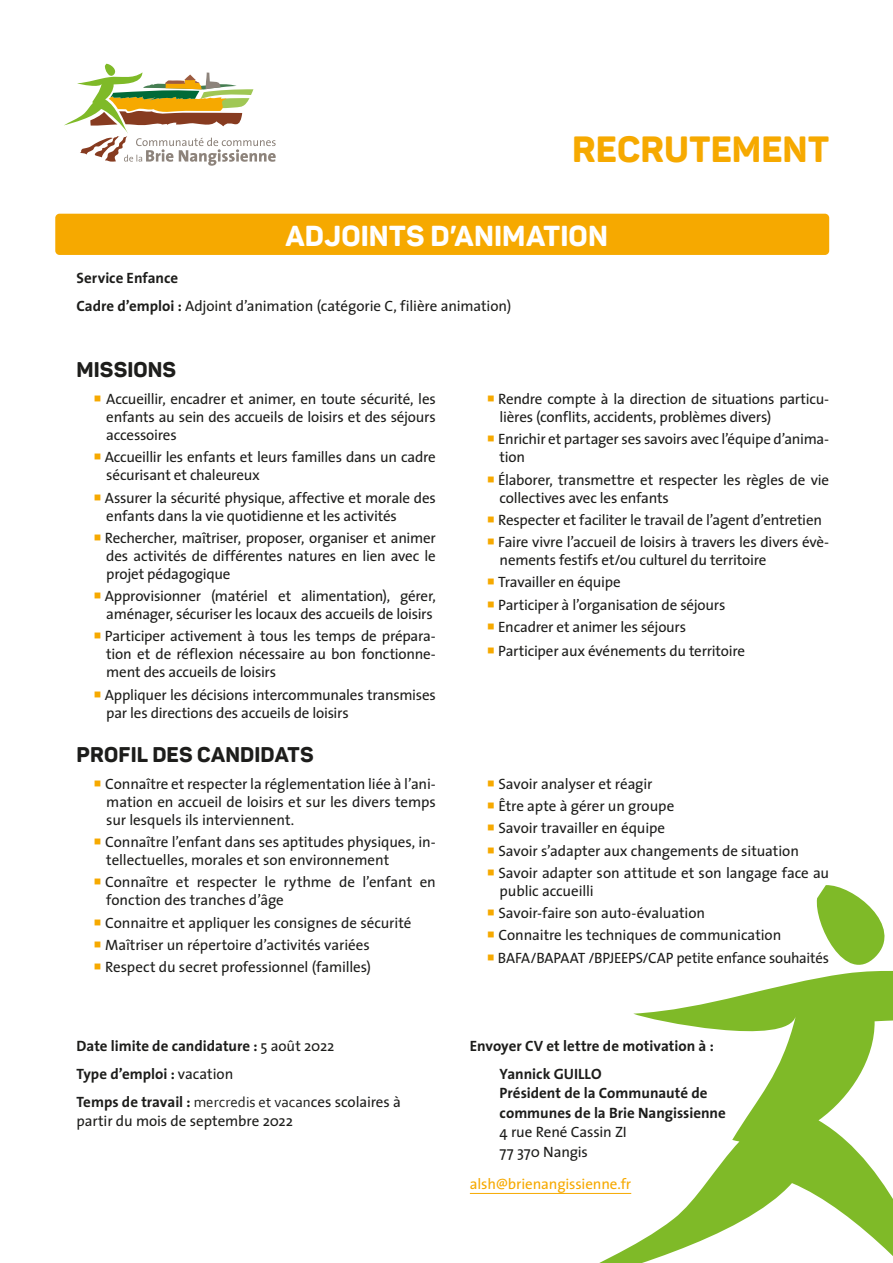
<style>
.page{position:relative;width:893px;height:1263px;background:#fff}
.page>*{position:absolute;margin:0;border:0;box-sizing:border-box;transform-origin:0 0}
.Annonce{font:800 36px "Panton";letter-spacing:.005em;color:#f6a900}
.Titre_Bandeau{font:800 28.5px "Panton";letter-spacing:.005em;color:#fff}
.Intertitre{font:800 21px "Panton";letter-spacing:.005em;color:#1d1d1b}
.Paragraphe_1Col{font:15px/18px "The Sans";letter-spacing:-.01em;color:#1d1d1b}
.Service_1Col{font:700 15px/19.5px "The Sans";color:#1d1d1b}
.t1{font:15px "The Sans";letter-spacing:-.01em;color:#f6a900}
.s1{font-weight:700}
.s2{font-weight:400}
.s3{font-family:"Corbel"}
</style>
<div class="page">
<svg style="left:64px;top:64px;width:212px;height:102px"></svg>
<div style="left:55px;top:214px;width:774px;height:41px;background:#f6a900;border-radius:4px"></div>
<svg style="left:545px;top:885px;width:348px;height:378px"></svg>
<hr style="left:470px;top:1193px;width:161px;height:1px;background:#f6a900">
<p class="Annonce" style="left:572px;top:126px;width:258px">RECRUTEMENT</p>
<p class="Titre_Bandeau" style="left:285px;top:218px;width:324px">ADJOINTS D’ANIMATION</p>
<p class="Service_1Col" style="left:77px;top:267px;width:103px">Service Enfance</p>
<p class="Paragraphe_1Col" style="left:77px;top:296px;width:436px"><span class="s1">Cadre d’emploi :</span> Adjoint d’animation (catégorie C, filière animation)</p>
<p class="Intertitre" style="left:77px;top:357px;width:101px">MISSIONS</p>
<p class="Paragraphe_1Col" style="left:106px;top:389px;width:331px;text-align:justify">Accueillir, encadrer et animer, en toute sécurité, les enfants au sein des accueils de loisirs et des séjours accessoires</p>
<p class="Paragraphe_1Col" style="left:105px;top:448px;width:333px">Accueillir les enfants et leurs familles dans un cadre sécurisant et chaleureux</p>
<p class="Paragraphe_1Col" style="left:105px;top:488px;width:333px">Assurer la sécurité physique, affective et morale des enfants dans la vie quotidienne et les activités</p>
<p class="Paragraphe_1Col" style="left:105px;top:528px;width:332px;text-align:justify">Rechercher, maîtriser, proposer, organiser et animer des activités de différentes natures en lien avec le projet pédagogique</p>
<p class="Paragraphe_1Col" style="left:105px;top:586px;width:332px">Approvisionner (matériel et alimentation), gérer, aménager, sécuriser les locaux des accueils de loisirs</p>
<p class="Paragraphe_1Col" style="left:105px;top:627px;width:333px;text-align:justify">Participer activement à tous les temps de prépara&shy;tion et de réflexion nécessaire au bon fonctionne&shy;ment des accueils de loisirs</p>
<p class="Paragraphe_1Col" style="left:105px;top:685px;width:333px">Appliquer les décisions intercommunales transmises par les directions des accueils de loisirs</p>
<p class="Intertitre" style="left:77px;top:742px;width:238px">PROFIL DES CANDIDATS</p>
<p class="Paragraphe_1Col" style="left:105px;top:774px;width:332px;text-align:justify">Connaître et respecter la réglementation liée à l’ani&shy;mation en accueil de loisirs et sur les divers temps sur lesquels ils interviennent.</p>
<p class="Paragraphe_1Col" style="left:105px;top:832px;width:332px">Connaître l’enfant dans ses aptitudes physiques, in&shy;tellectuelles, morales et son environnement</p>
<p class="Paragraphe_1Col" style="left:105px;top:873px;width:332px">Connaître et respecter le rythme de l’enfant en fonction des tranches d’âge</p>
<p class="Paragraphe_1Col" style="left:105px;top:913px;width:308px">Connaitre et appliquer les consignes de sécurité</p>
<p class="Paragraphe_1Col" style="left:105px;top:935px;width:266px">Maîtriser un répertoire d’activités variées</p>
<p class="Paragraphe_1Col" style="left:105px;top:957px;width:268px">Respect du secret professionnel (familles)</p>
<p class="Service_1Col" style="left:77px;top:1035px;width:259px">Date limite de candidature : <span class="s2">5 août 2022</span></p>
<p class="Service_1Col" style="left:77px;top:1063px;width:158px">Type d’emploi : <span class="s2">vacation</span></p>
<p class="Paragraphe_1Col" style="left:77px;top:1091px;width:326px;line-height:19.5px"><span class="s1">Temps de travail :</span> <span class="s3">mercredis et vacan</span>ces scolaires à partir du mois de septembre 2022</p>
<p class="Paragraphe_1Col" style="left:498px;top:389px;width:333px">Rendre compte à la direction de situations particu&shy;lières (conflits, accidents, problèmes divers)</p>
<p class="Paragraphe_1Col" style="left:498px;top:430px;width:333px">Enrichir et partager ses savoirs avec l’équipe d’anima&shy;tion</p>
<p class="Paragraphe_1Col" style="left:498px;top:470px;width:332px">Élaborer, transmettre et respecter les règles de vie collectives avec les enfants</p>
<p class="Paragraphe_1Col" style="left:498px;top:510px;width:325px">Respecter et faciliter le travail de l’agent d’entretien</p>
<p class="Paragraphe_1Col" style="left:498px;top:532px;width:333px">Faire vivre l’accueil de loisirs à travers les divers évè&shy;nements festifs et/ou culturel du territoire</p>
<p class="Paragraphe_1Col" style="left:498px;top:573px;width:124px">Travailler en équipe</p>
<p class="Paragraphe_1Col" style="left:498px;top:595px;width:229px">Participer à l’organisation de séjours</p>
<p class="Paragraphe_1Col" style="left:498px;top:617px;width:190px">Encadrer et animer les séjours</p>
<p class="Paragraphe_1Col" style="left:498px;top:641px;width:248px">Participer aux événements du territoire</p>
<p class="Paragraphe_1Col" style="left:498px;top:774px;width:156px">Savoir analyser et réagir</p>
<p class="Paragraphe_1Col" style="left:498px;top:796px;width:177px">Être apte à gérer un groupe</p>
<p class="Paragraphe_1Col" style="left:498px;top:819px;width:168px">Savoir travailler en équipe</p>
<p class="Paragraphe_1Col" style="left:498px;top:841px;width:302px">Savoir s’adapter aux changements de situation</p>
<p class="Paragraphe_1Col" style="left:498px;top:863px;width:332px">Savoir adapter son attitude et son langage face au public accueilli</p>
<p class="Paragraphe_1Col" style="left:498px;top:903px;width:208px">Savoir-faire son auto-évaluation</p>
<p class="Paragraphe_1Col" style="left:498px;top:926px;width:284px">Connaitre les techniques de communication</p>
<p class="Paragraphe_1Col" style="left:498px;top:948px;width:333px">BAFA/BAPAAT /BPJEEPS/CAP petite enfance souhaités</p>
<p class="Service_1Col" style="left:470px;top:1035px;width:246px">Envoyer CV et lettre de motivation à :</p>
<p class="Service_1Col" style="left:500px;top:1063px;width:228px">Yannick GUILLO<br>Président de la Communauté de communes de la Brie Nangissienne<br><span class="s2">4 rue René Cassin ZI<br>77 370 Nangis</span></p>
<p class="t1" style="left:470px;top:1171px;width:163px">alsh@brienangissienne.fr</p>
</div>
